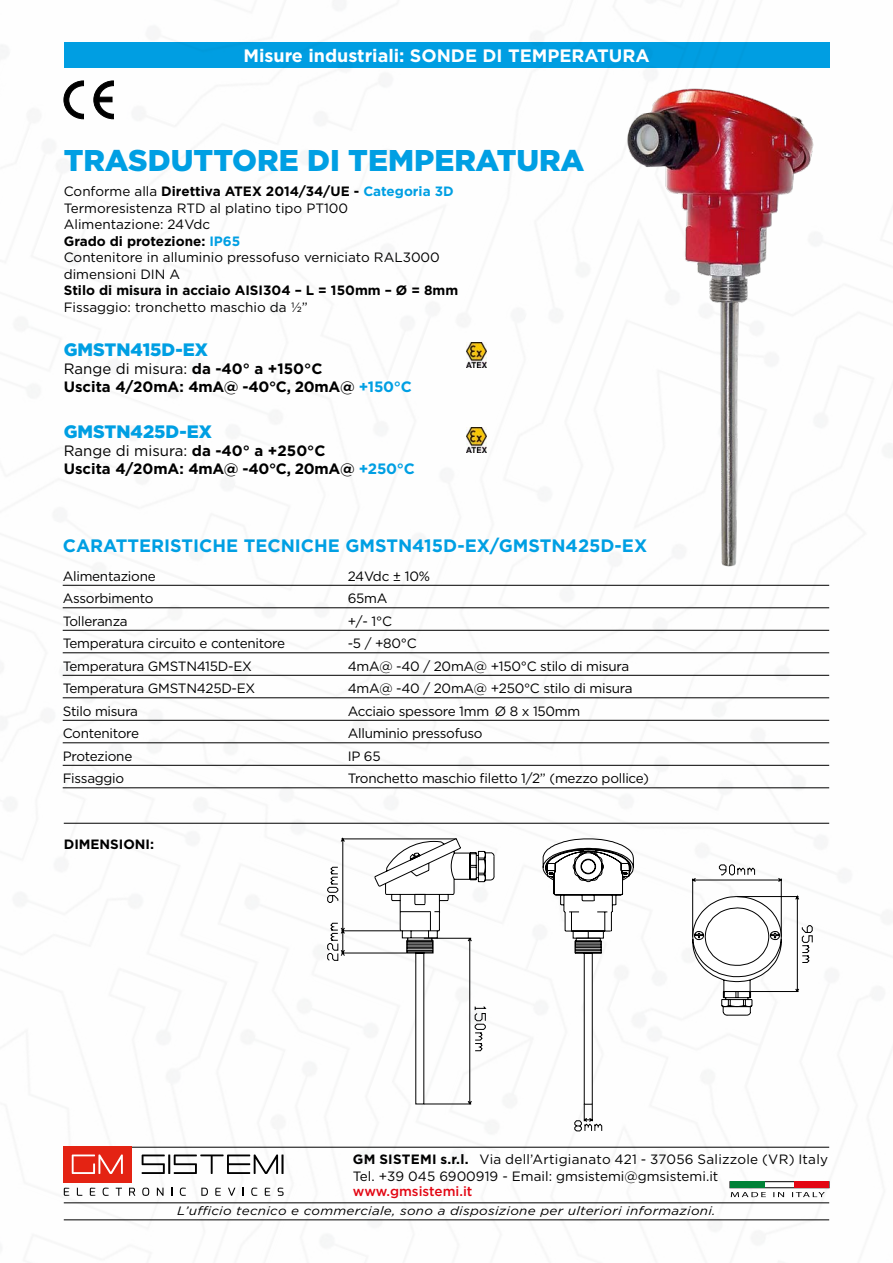
<style>
.page{position:relative;width:893px;height:1263px;background:#fff}
.page>*{position:absolute;margin:0;border:0;box-sizing:border-box;transform-origin:0 0}
.t1{font:900 30px "Gotham";color:#009fe3}
.t2{font:700 18px "Gotham";color:#009fe3}
.t3{font:700 18px "Gotham";color:#fff}
.t4{font:900 18px "Gotham";color:#009fe3}
.t5{font:700 15px/18px "Gotham";letter-spacing:-.01em;color:#000}
.t6{font:13.5px "Gotham";letter-spacing:-.02em;color:#000}
.t7{font:13.5px/16.5px "Gotham";color:#000}
.t8{font:700 13.5px "Gotham";color:#000}
.t9{font:500 13.5px "Gotham";color:#e30613}
.t10{font:italic 12.15px "Gotham";letter-spacing:.02em;color:#000;scale:1.11 1}
.s1{font-weight:700}
.s2{font-weight:700;color:#009fe3}
.s3{font-weight:400}
.s4{color:#009fe3}
</style>
<div class="page">
<img style="left:1px;top:42px;width:891px;height:1200px">
<hr style="left:65px;top:1147px;width:764px;height:1px;background:#000">
<svg style="left:731px;top:1192px;width:94px;height:5px"></svg>
<div style="left:730px;top:1182px;width:99px;height:6px;background:#fff"></div>
<div style="left:730px;top:1181px;width:99px;height:7px;border:1px solid #000"></div>
<div style="left:730px;top:1182px;width:34px;height:6px;background:#008237"></div>
<div style="left:795px;top:1182px;width:34px;height:6px;background:#e30613"></div>
<svg style="left:64px;top:1188px;width:5px;height:8px"></svg>
<svg style="left:77px;top:1188px;width:5px;height:8px"></svg>
<svg style="left:90px;top:1188px;width:5px;height:8px"></svg>
<svg style="left:103px;top:1187px;width:6px;height:9px"></svg>
<svg style="left:116px;top:1188px;width:6px;height:8px"></svg>
<svg style="left:129px;top:1188px;width:6px;height:8px"></svg>
<svg style="left:142px;top:1187px;width:7px;height:9px"></svg>
<svg style="left:157px;top:1188px;width:7px;height:8px"></svg>
<svg style="left:180px;top:1187px;width:6px;height:9px"></svg>
<svg style="left:201px;top:1188px;width:7px;height:8px"></svg>
<svg style="left:215px;top:1188px;width:6px;height:8px"></svg>
<svg style="left:228px;top:1188px;width:7px;height:8px"></svg>
<svg style="left:251px;top:1187px;width:6px;height:9px"></svg>
<svg style="left:265px;top:1188px;width:5px;height:8px"></svg>
<svg style="left:278px;top:1187px;width:6px;height:9px"></svg>
<div style="left:64px;top:1147px;width:68px;height:36px;background:#e42313"></div>
<svg style="left:142px;top:1154px;width:142px;height:20px"></svg>
<svg style="left:72px;top:1154px;width:51px;height:20px"></svg>
<hr style="left:64px;top:1202px;width:765px;height:1px;background:#000">
<hr style="left:64px;top:1219px;width:765px;height:1px;background:#000">
<div style="left:64px;top:43px;width:765px;height:25px;background:#009fe3"></div>
<hr style="left:64px;top:823px;width:765px;height:1px;background:#000">
<img style="left:583px;top:68px;width:240px;height:501px">
<svg style="left:327px;top:837px;width:486px;height:294px"></svg>
<svg style="left:375px;top:839px;width:120px;height:265px"></svg>
<svg style="left:64px;top:81px;width:20px;height:38px"></svg>
<svg style="left:94px;top:81px;width:20px;height:38px"></svg>
<hr style="left:63px;top:585px;width:766px;height:1px;background:#000">
<hr style="left:63px;top:607px;width:766px;height:1px;background:#000">
<hr style="left:63px;top:630px;width:766px;height:1px;background:#000">
<hr style="left:63px;top:652px;width:766px;height:1px;background:#000">
<hr style="left:63px;top:675px;width:766px;height:1px;background:#000">
<hr style="left:63px;top:697px;width:766px;height:1px;background:#000">
<hr style="left:63px;top:720px;width:766px;height:1px;background:#000">
<hr style="left:63px;top:742px;width:766px;height:1px;background:#000">
<hr style="left:63px;top:765px;width:766px;height:1px;background:#000">
<hr style="left:63px;top:787px;width:766px;height:1px;background:#000">
<img style="left:466px;top:343px;width:20px;height:24px">
<img style="left:466px;top:428px;width:20px;height:24px">
<h2 class="t3" style="left:243px;top:44px;width:408px">Misure industriali: SONDE DI TEMPERATURA</h2>
<h1 class="t1" style="left:64px;top:139px;width:522px">TRASDUTTORE DI TEMPERATURA</h1>
<p class="t7" style="left:64px;top:183px;width:391px">Conforme alla <span class="s1">Direttiva ATEX 2014/34/UE -</span> <span class="s2">Categoria 3D </span>Termoresistenza RTD al platino tipo PT100<br>Alimentazione: 24Vdc<br><span class="s1">Grado di protezione:</span> <span class="s2">IP65<br></span>Contenitore in alluminio pressofuso verniciato RAL3000 dimensioni DIN A</p>
<p class="t8" style="left:64px;top:281px;width:396px">Stilo di misura in acciaio AISI304 – L = 150mm – Ø = 8mm</p>
<p class="t7" style="left:64px;top:298px;width:246px">Fissaggio: tronchetto maschio da ½”</p>
<h2 class="t4" style="left:64px;top:337px;width:146px">GMSTN415D-EX</h2>
<p class="t5" style="left:64px;top:359px;width:349px"><span class="s3">Range di misura:</span> da -40° a +150°C<br>Uscita 4/20mA: 4mA@ -40°C, 20mA@ <span class="s4">+150°C</span></p>
<h2 class="t4" style="left:64px;top:419px;width:150px">GMSTN425D-EX</h2>
<p class="t5" style="left:64px;top:442px;width:352px"><span class="s3">Range di misura:</span> da -40° a +250°C<br>Uscita 4/20mA: 4mA@ -40°C, 20mA@ <span class="s4">+250°C</span></p>
<h2 class="t2" style="left:63px;top:534px;width:586px">CARATTERISTICHE TECNICHE GMSTN415D-EX/GMSTN425D-EX</h2>
<p class="t6" style="left:63px;top:567px;width:95px">Alimentazione</p>
<p class="t6" style="left:348px;top:567px;width:84px">24Vdc ± 10%</p>
<p class="t6" style="left:63px;top:590px;width:92px">Assorbimento</p>
<p class="t6" style="left:348px;top:590px;width:41px">65mA</p>
<p class="t6" style="left:63px;top:612px;width:67px">Tolleranza</p>
<p class="t6" style="left:348px;top:612px;width:46px">+/- 1°C</p>
<p class="t6" style="left:63px;top:635px;width:224px">Temperatura circuito e contenitore</p>
<p class="t6" style="left:348px;top:635px;width:71px">-5 / +80°C</p>
<p class="t6" style="left:63px;top:657px;width:191px">Temperatura GMSTN415D-EX</p>
<p class="t6" style="left:348px;top:657px;width:283px">4mA@ -40 / 20mA@ +150°C stilo di misura</p>
<p class="t6" style="left:63px;top:680px;width:194px">Temperatura GMSTN425D-EX</p>
<p class="t6" style="left:348px;top:680px;width:286px">4mA@ -40 / 20mA@ +250°C stilo di misura</p>
<p class="t6" style="left:63px;top:702px;width:77px">Stilo misura</p>
<p class="t6" style="left:348px;top:702px;width:234px">Acciaio spessore 1mm Ø 8 x 150mm</p>
<p class="t6" style="left:63px;top:725px;width:78px">Contenitore</p>
<p class="t6" style="left:348px;top:725px;width:136px">Alluminio pressofuso</p>
<p class="t6" style="left:63px;top:747px;width:71px">Protezione</p>
<p class="t6" style="left:348px;top:747px;width:34px">IP 65</p>
<p class="t6" style="left:63px;top:770px;width:63px">Fissaggio</p>
<p class="t6" style="left:348px;top:770px;width:303px">Tronchetto maschio filetto 1/2” (mezzo pollice)</p>
<p class="t8" style="left:64px;top:835px;width:92px">DIMENSIONI:</p>
<p class="t7" style="left:353px;top:1151px;width:477px"><span class="s1">GM SISTEMI s.r.l.</span> Via dell’Artigianato 421 - 37056 Salizzole (VR) Italy<br>Tel. +39 045 6900919 - Email: gmsistemi@gmsistemi.it</p>
<p class="t9" style="left:353px;top:1182px;width:121px">www.gmsistemi.it</p>
<p class="t10" style="left:177px;top:1203px;width:487px">L’ufficio tecnico e commerciale, sono a disposizione per ulteriori informazioni.</p>
</div>
